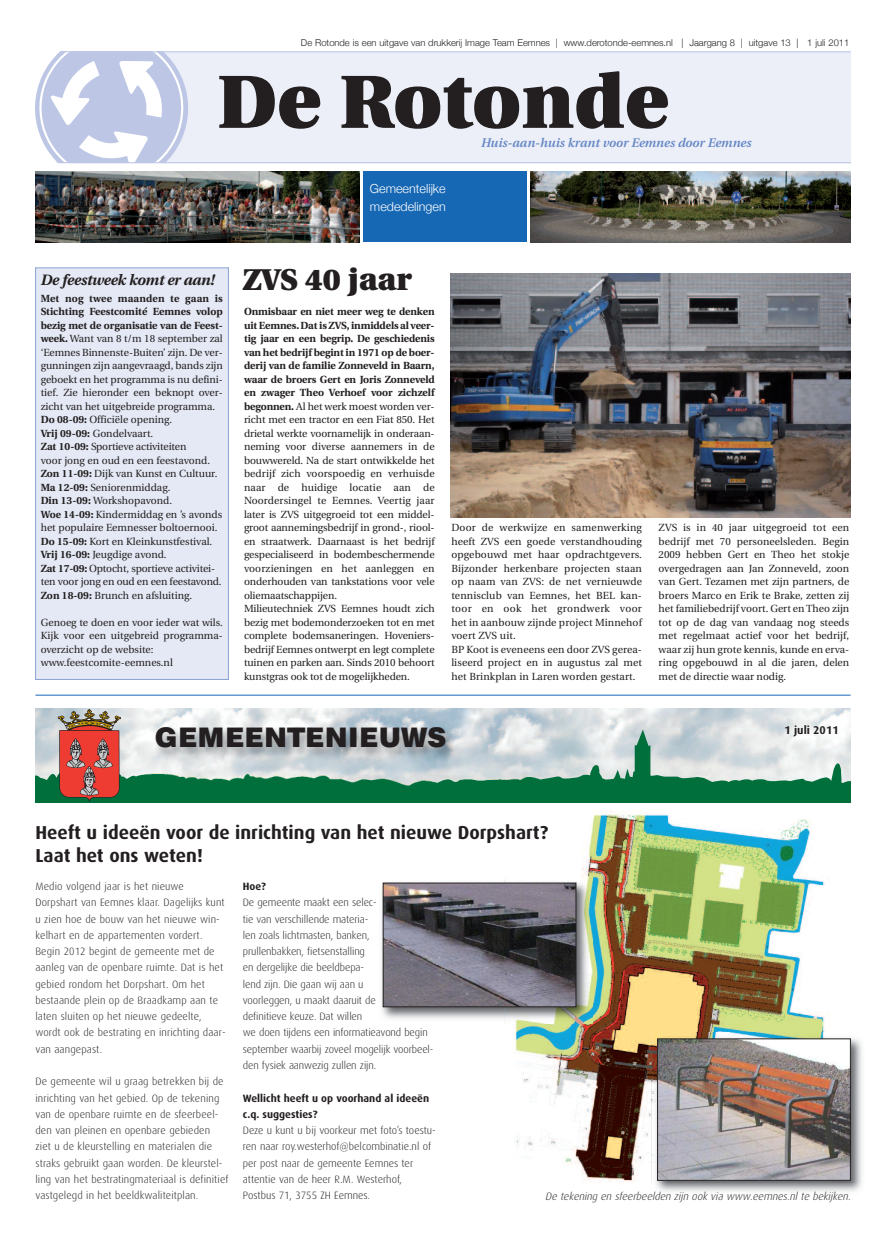
<style>
.page{position:relative;width:886px;height:1241px;background:#fff}
.page>*{position:absolute;margin:0;border:0;box-sizing:border-box;transform-origin:0 0}
.t1{font:900 75px "Utopia";color:#231f20}
.t2{font:900 30px "Utopia";color:#231f20}
.t3{font:900 27.5px "Helvetica BQ";letter-spacing:.04em;color:#231f20}
.t4{font:700 18.75px/22.5px "Dax";color:#231f20}
.t5{font:italic 700 15px "Utopia";letter-spacing:-.015em;color:#231f20}
.t6{font:italic 600 12.5px "Utopia";color:#6587c4}
.t7{font:300 12.5px/17.8px "Helvetica Neue";color:#fff}
.t8{font:700 11.25px "Dax";color:#231f20}
.t9{font:300 10.62px/16.2px "Dax";letter-spacing:.005em;color:#231f20}
.t10{font:italic 300 10.62px "Dax";color:#231f20}
.t11{font:700 10.62px/16.2px "Dax";color:#231f20}
.t12{font:10.25px/13.5px "Utopia";letter-spacing:-.005em;color:#231f20}
.t13{font:300 9.38px "Helvetica Neue";color:#231f20}
.s1{font-weight:700}
</style>
<div class="page">
<img style="left:35px;top:708px;width:815px;height:6px">
<svg style="left:35px;top:714px;width:815px;height:76px"></svg>
<div style="left:35px;top:790px;width:815px;height:12px;background:#006f3c"></div>
<svg style="left:35px;top:51px;width:815px;height:112px"></svg>
<svg style="left:58px;top:708px;width:63px;height:93px"></svg>
<img style="left:147px;top:715px;width:394px;height:88px">
<hr style="left:35px;top:694px;width:815px;height:1px;background:#1768b4">
<div style="left:36px;top:268px;width:192px;height:411px;background:#e4e9f5"></div>
<div style="left:35px;top:268px;width:194px;height:411px;border:1px solid #8ca2d2"></div>
<img style="left:35px;top:171px;width:325px;height:71px">
<img style="left:450px;top:273px;width:400px;height:244px">
<img style="left:530px;top:171px;width:320px;height:71px">
<div style="left:363px;top:171px;width:164px;height:71px;background:#1768b4"></div>
<img style="left:504px;top:810px;width:324px;height:372px">
<img style="left:652px;top:1032px;width:210px;height:160px">
<img style="left:659px;top:1040px;width:189px;height:138px">
<div style="left:657px;top:1038px;width:193px;height:142px;border:1px solid #231f20"></div>
<img style="left:381px;top:876px;width:211px;height:147px">
<img style="left:385px;top:884px;width:189px;height:120px">
<div style="left:383px;top:882px;width:193px;height:124px;border:1px solid #231f20"></div>
<p class="t13" style="left:301px;top:37px;width:550px">De Rotonde is een uitgave van drukkerij Image Team Eemnes | www.derotonde-eemnes.nl | Jaargang 8 | uitgave 13 | 1 juli 2011</p>
<h1 class="t1" style="left:217px;top:71px;width:454px">De Rotonde</h1>
<p class="t7" style="left:370px;top:179px;width:77px">Gemeentelijke mededelingen</p>
<p class="t6" style="left:481px;top:137px;width:272px">Huis-aan-huis krant voor Eemnes door Eemnes</p>
<h3 class="t5" style="left:41px;top:274px;width:175px">De feestweek komt er aan!</h3>
<p class="t12" style="left:41px;top:292px;width:184px"><span class="s1">Met nog twee maanden te gaan is Stichting Feestcomité Eemnes volop bezig met de organisatie van de Feest&shy;week.</span> Want van 8 t/m 18 september zal ‘Eemnes Binnenste-Buiten’ zijn. De ver&shy;gunningen zijn aangevraagd, bands zijn geboekt en het programma is nu defini&shy;tief. Zie hieronder een beknopt over&shy;zicht van het uitgebreide programma.<br><span class="s1">Do 08-09:</span> Officiële opening.<br><span class="s1">Vrij 09-09:</span> Gondelvaart.<br><span class="s1">Zat 10-09:</span> Sportieve activiteiten<br>voor jong en oud en een feestavond.<br><span class="s1">Zon 11-09:</span> Dijk van Kunst en Cultuur.<br><span class="s1">Ma 12-09:</span> Seniorenmiddag.<br><span class="s1">Din 13-09:</span> Workshopavond.<br><span class="s1">Woe 14-09:</span> Kindermiddag en ’s avonds het populaire Eemnesser boltoernooi.<br><span class="s1">Do 15-09:</span> Kort en Kleinkunstfestival.<br><span class="s1">Vrij 16-09:</span> Jeugdige avond.<br><span class="s1">Zat 17-09:</span> Optocht, sportieve activitei&shy;ten voor jong en oud en een feestavond.<br><span class="s1">Zon 18-09:</span> Brunch en afsluiting.</p>
<p class="t12" style="left:41px;top:616px;width:184px">Genoeg te doen en voor ieder wat wils.<br>Kijk voor een uitgebreid programma&shy;overzicht op de website: www.feestcomite-eemnes.nl</p>
<h2 class="t2" style="left:243px;top:267px;width:171px">ZVS 40 jaar</h2>
<p class="t12" style="left:244px;top:306px;width:192px"><span class="s1">Onmisbaar en niet meer weg te denken uit Eemnes.Dat is ZVS,inmiddels al veer&shy;tig jaar en een begrip. De geschiedenis van het bedrijf begint in 1971 op de boer&shy;derij van de familie Zonneveld in Baarn, waar de broers Gert en Joris Zonneveld en zwager Theo Verhoef voor zichzelf begonnen.</span> Al het werk moest worden ver&shy;richt met een tractor en een Fiat 850. Het drietal werkte voornamelijk in onderaan&shy;neming voor diverse aannemers in de bouwwereld. Na de start ontwikkelde het bedrijf zich voorspoedig en verhuisde naar de huidige locatie aan de Noordersingel te Eemnes. Veertig jaar later is ZVS uitgegroeid tot een middel&shy;groot aannemingsbedrijf in grond-, riool&shy;en straatwerk. Daarnaast is het bedrijf gespecialiseerd in bodembeschermende voorzieningen en het aanleggen en onderhouden van tankstations voor vele oliemaatschappijen.<br>Milieutechniek ZVS Eemnes houdt zich bezig met bodemonderzoeken tot en met complete bodemsaneringen. Hoveniers&shy;bedrijf Eemnes ontwerpt en legt complete tuinen en parken aan. Sinds 2010 behoort kunstgras ook tot de mogelijkheden.</p>
<p class="t12" style="left:451px;top:522px;width:192px">Door de werkwijze en samenwerking heeft ZVS een goede verstandhouding opgebouwd met haar opdrachtgevers.<br>Bijzonder herkenbare projecten staan op naam van ZVS: de net vernieuwde tennisclub van Eemnes, het BEL kan&shy;toor en ook het grondwerk voor het in aanbouw zijnde project Minnehof voert ZVS uit.<br>BP Koot is eveneens een door ZVS gerea&shy;liseerd project en in augustus zal met het Brinkplan in Laren worden gestart.</p>
<p class="t12" style="left:659px;top:522px;width:192px;text-align:justify">ZVS is in 40 jaar uitgegroeid tot een bedrijf met 70 personeelsleden. Begin 2009 hebben Gert en Theo het stokje overgedragen aan Jan Zonneveld, zoon van Gert. Tezamen met zijn partners, de broers Marco en Erik te Brake, zetten zij het familiebedrijf voort. Gert en Theo zijn tot op de dag van vandaag nog steeds met regelmaat actief voor het bedrijf, waar zij hun grote kennis, kunde en erva&shy;ring opgebouwd in al die jaren, delen met de directie waar nodig.</p>
<h3 class="t3" style="left:155px;top:722px;width:293px">GEMEENTENIEUWS</h3>
<h3 class="t4" style="left:35px;top:822px;width:514px">Heeft u ideeën voor de inrichting van het nieuwe Dorpshart?<br>Laat het ons weten!</h3>
<p class="t8" style="left:784px;top:724px;width:56px">1 juli 2011</p>
<p class="t9" style="left:35px;top:879px;width:192px">Medio volgend jaar is het nieuwe Dorpshart van Eemnes klaar. Dagelijks kunt u zien hoe de bouw van het nieuwe win&shy;kelhart en de appartementen vordert.<br>Begin 2012 begint de gemeente met de aanleg van de openbare ruimte. Dat is het gebied rondom het Dorpshart. Om het bestaande plein op de Braadkamp aan te laten sluiten op het nieuwe gedeelte, wordt ook de bestrating en inrichting daar&shy;van aangepast.</p>
<p class="t9" style="left:35px;top:1074px;width:195px">De gemeente wil u graag betrekken bij de inrichting van het gebied. Op de tekening van de openbare ruimte en de sfeerbeel&shy;den van pleinen en openbare gebieden<br>ziet u de kleurstelling en materialen die straks gebruikt gaan worden. De kleurstel&shy;ling van het bestratingmateriaal is definitief vastgelegd in het beeldkwaliteitplan.</p>
<p class="t11" style="left:243px;top:878px;width:25px">Hoe?</p>
<p class="t9" style="left:243px;top:895px;width:192px">De gemeente maakt een selec-<br>tie van verschillende materia-<br>len zoals lichtmasten, banken, prullenbakken, fietsenstalling<br>en dergelijke die beeldbepa-<br>lend zijn. Die gaan wij aan u<br>voorleggen, u maakt daaruit de<br>definitieve keuze. Dat willen<br>we doen tijdens een informatieavond begin september waarbij zoveel mogelijk voorbeel&shy;den fysiek aanwezig zullen zijn.</p>
<p class="t11" style="left:243px;top:1090px;width:188px">Wellicht heeft u op voorhand al ideeën c.q. suggesties?</p>
<p class="t9" style="left:243px;top:1123px;width:195px">Deze u kunt u bij voorkeur met foto’s toestu&shy;ren naar roy.westerhof@belcombinatie.nl of per post naar de gemeente Eemnes ter attentie van de heer R.M. Westerhof, Postbus 71, 3755 ZH Eemnes.</p>
<p class="t10" style="left:545px;top:1192px;width:309px">De tekening en sfeerbeelden zijn ook via www.eemnes.nl te bekijken.</p>
</div>
